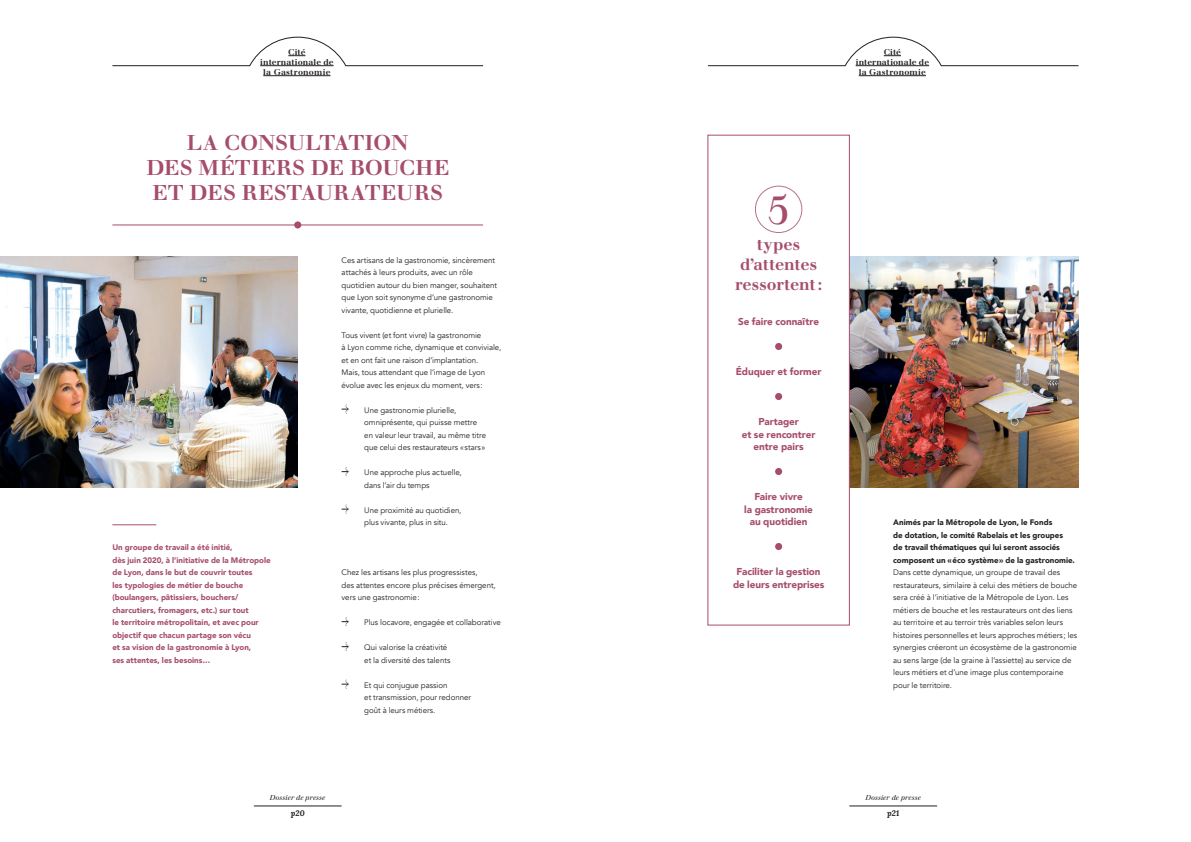
<style>
.page{position:relative;width:1191px;height:842px;background:#fff}
.page>*{position:absolute;margin:0;border:0;box-sizing:border-box;transform-origin:0 0}
.t1{font:40px "Justus";color:#a64d6c}
.t2{font:700 21px/25.2px "Justus";letter-spacing:.01em;color:#a64d6c;text-align:center}
.t3{font:700 16px/20px "Justus";color:#a64d6c;text-align:center}
.t4{font:900 10px/12.5px "Avenir";letter-spacing:-.005em;color:#a64d6c;text-align:center}
.t5{font:700 8.3px/10px "Justus";letter-spacing:.015em;color:#231f20;text-align:center}
.t6{font:8px/12.5px "Avenir";letter-spacing:-.005em;color:#231f20}
.t7{font:900 8px/12.5px "Avenir";color:#a64d6c}
.t8{font:900 8px/12.5px "Avenir";color:#231f20}
.t9{font:italic 700 8px "Lora";letter-spacing:.015em;color:#231f20}
.t10{font:7px "Justus Italic Oldstyle";color:#231f20}
</style>
<div class="page">
<img style="left:850px;top:256px;width:228px;height:232px">
<div style="left:707px;top:135px;width:143px;height:491px;background:#fff;border:1px solid #a64d6c"></div>
<div style="left:755px;top:186px;width:47px;height:47px;border:1px solid #b87486;border-radius:50%"></div>
<div style="left:775px;top:343px;width:7px;height:7px;background:#a64d6c;border-radius:50%"></div>
<div style="left:775px;top:393px;width:7px;height:7px;background:#a64d6c;border-radius:50%"></div>
<div style="left:775px;top:468px;width:7px;height:7px;background:#a64d6c;border-radius:50%"></div>
<div style="left:775px;top:543px;width:7px;height:7px;background:#a64d6c;border-radius:50%"></div>
<img style="left:0;top:256px;width:298px;height:232px">
<hr style="left:112px;top:525px;width:44px;height:1px;background:#a64d6c">
<svg style="left:341px;top:405px;width:8px;height:9px"></svg>
<svg style="left:341px;top:467px;width:8px;height:9px"></svg>
<svg style="left:341px;top:505px;width:8px;height:9px"></svg>
<svg style="left:341px;top:617px;width:8px;height:9px"></svg>
<svg style="left:341px;top:642px;width:8px;height:9px"></svg>
<svg style="left:341px;top:680px;width:8px;height:9px"></svg>
<hr style="left:112px;top:225px;width:371px;height:1px;background:#a64d6c">
<div style="left:294px;top:221px;width:7px;height:7px;background:#a64d6c;border-radius:50%"></div>
<hr style="left:254px;top:806px;width:87px;height:1px;background:#231f20">
<hr style="left:849px;top:806px;width:88px;height:1px;background:#231f20">
<hr style="left:263px;top:75px;width:67px;height:1px;background:#231f20">
<hr style="left:858px;top:75px;width:68px;height:1px;background:#231f20">
<svg style="left:112px;top:37px;width:371px;height:29px"></svg>
<svg style="left:707px;top:37px;width:372px;height:29px"></svg>
<p class="t5" style="left:260px;top:47px;width:75px">Cité internationale de la Gastronomie</p>
<p class="t5" style="left:855px;top:47px;width:75px">Cité internationale de la Gastronomie</p>
<h2 class="t2" style="left:146px;top:130px;width:304px">LA CONSULTATION<br>DES MÉTIERS DE BOUCHE<br>ET DES RESTAURATEURS</h2>
<p class="t7" style="left:112px;top:541px;width:160px">Un groupe de travail a été initié,<br>dès juin 2020, à l’initiative de la Métropole de Lyon, dans le but de couvrir toutes<br>les typologies de métier de bouche (boulangers, pâtissiers, bouchers/ charcutiers, fromagers, etc.) sur tout<br>le territoire métropolitain, et avec pour objectif que chacun partage son vécu<br>et sa vision de la gastronomie à Lyon,<br>ses attentes, les besoins…</p>
<p class="t6" style="left:341px;top:254px;width:157px">Ces artisans de la gastronomie, sincèrement attachés à leurs produits, avec un rôle quotidien autour du bien manger, souhaitent que Lyon soit synonyme d’une gastronomie vivante, quotidienne et plurielle.</p>
<p class="t6" style="left:341px;top:329px;width:161px">Tous vivent (et font vivre) la gastronomie<br>à Lyon comme riche, dynamique et conviviale, et en ont fait une raison d’implantation.<br>Mais, tous attendant que l’image de Lyon évolue avec les enjeux du moment, vers:</p>
<p class="t6" style="left:364px;top:404px;width:123px">Une gastronomie plurielle, omniprésente, qui puisse mettre en valeur leur travail, au même titre que celui des restaurateurs «stars»</p>
<p class="t6" style="left:364px;top:466px;width:99px">Une approche plus actuelle, dans l’air du temps</p>
<p class="t6" style="left:364px;top:504px;width:99px">Une proximité au quotidien, plus vivante, plus in situ.</p>
<p class="t6" style="left:341px;top:566px;width:156px">Chez les artisans les plus progressistes,<br>des attentes encore plus précises émergent, vers une gastronomie:</p>
<p class="t6" style="left:364px;top:616px;width:138px">Plus locavore, engagée et collaborative</p>
<p class="t6" style="left:364px;top:641px;width:88px">Qui valorise la créativité et la diversité des talents</p>
<p class="t6" style="left:364px;top:679px;width:108px">Et qui conjugue passion<br>et transmission, pour redonner goût à leurs métiers.</p>
<p class="t10" style="left:270px;top:793px;width:57px">Dossier de presse</p>
<p class="t9" style="left:291px;top:807px;width:16px">p20</p>
<h1 class="t1" style="left:767px;top:186px;width:24px">5</h1>
<h3 class="t3" style="left:735px;top:234px;width:89px">types d’attentes ressortent:</h3>
<p class="t4" style="left:738px;top:315px;width:82px">Se faire connaître</p>
<p class="t4" style="left:736px;top:365px;width:87px">Éduquer et former</p>
<p class="t4" style="left:741px;top:415px;width:75px">Partager<br>et se rencontrer entre pairs</p>
<p class="t4" style="left:744px;top:490px;width:70px">Faire vivre<br>la gastronomie au quotidien</p>
<p class="t4" style="left:733px;top:565px;width:93px">Faciliter la gestion de leurs entreprises</p>
<p class="t8" style="left:893px;top:516px;width:183px">Animés par la Métropole de Lyon, le Fonds<br>de dotation, le comité Rabelais et les groupes<br>de travail thématiques qui lui seront associés composent un «éco système» de la gastronomie.</p>
<p class="t6" style="left:893px;top:566px;width:186px">Dans cette dynamique, un groupe de travail des restaurateurs, similaire à celui des métiers de bouche sera créé à l’initiative de la Métropole de Lyon. Les métiers de bouche et les restaurateurs ont des liens au territoire et au terroir très variables selon leurs histoires personnelles et leurs approches métiers; les synergies créeront un écosystème de la gastronomie au sens large (de la graine à l’assiette) au service de leurs métiers et d’une image plus contemporaine pour le territoire.</p>
<p class="t10" style="left:865px;top:793px;width:57px">Dossier de presse</p>
<p class="t9" style="left:887px;top:807px;width:14px">p21</p>
</div>
